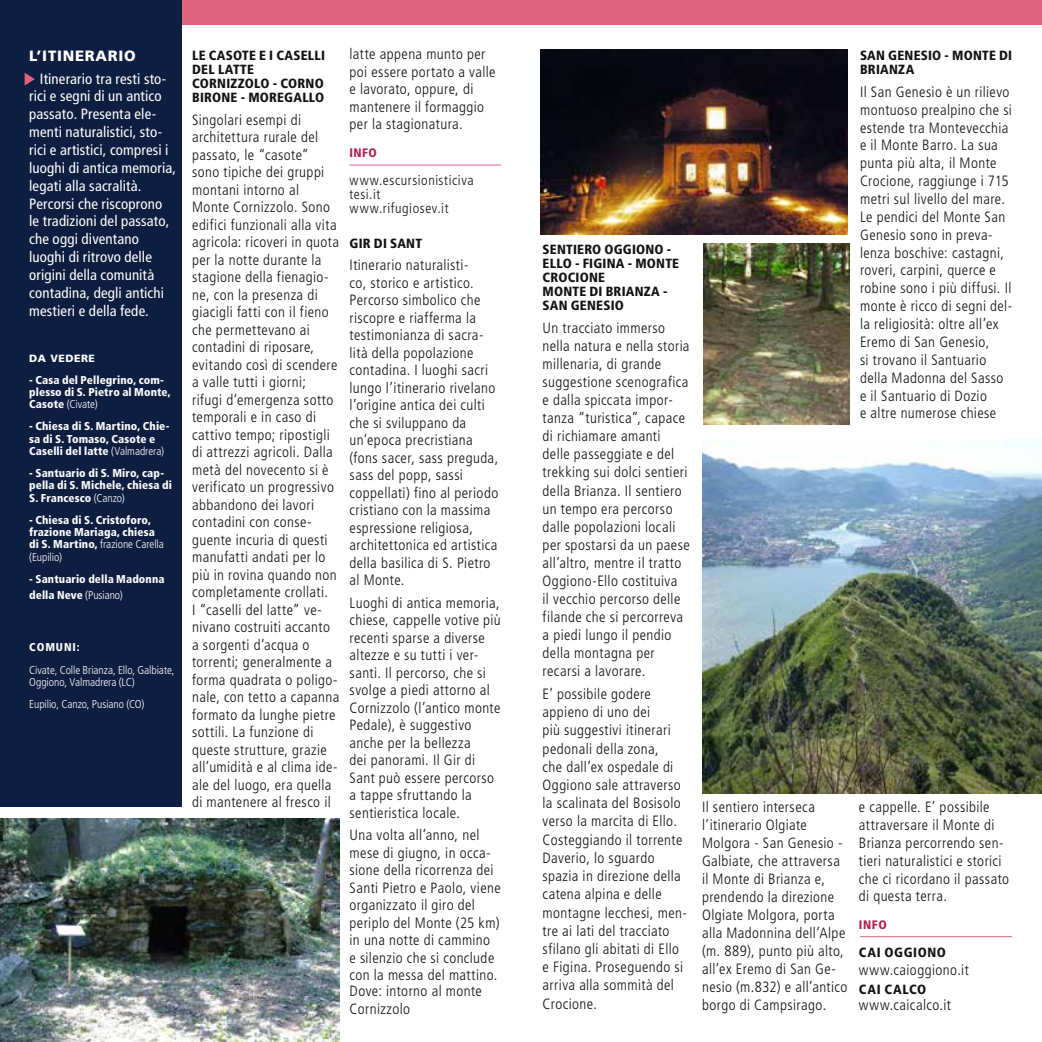
<style>
.page{position:relative;width:1042px;height:1042px;background:#fff}
.page>*{position:absolute;margin:0;border:0;box-sizing:border-box;transform-origin:0 0}
.t1{font:300 condensed 14.88px/17.5px "Frutiger LT Std";letter-spacing:.025em;color:#121212}
.t2{font:condensed 14.88px/17.8px "Frutiger LT Std";letter-spacing:.01em;color:#fff}
.t3{font:900 14.88px "Frutiger LT Std";color:#fff}
.t4{font:300 condensed 14px/14px "Frutiger LT Std";letter-spacing:.045em;color:#121212}
.t5{font:900 condensed 13.3px/14px "Frutiger LT Std";letter-spacing:.015em;color:#121212}
.t6{font:900 condensed 13.3px "Frutiger LT Std";letter-spacing:.045em;color:#121212}
.t7{font:900 condensed 13.3px "Frutiger LT Std";letter-spacing:.05em;color:#121212}
.t8{font:900 condensed 12.25px "Frutiger LT Std";letter-spacing:.04em;color:#ad214f}
.t9{font:900 condensed 11.38px/12.2px "Frutiger LT Std";letter-spacing:.01em;color:#fff}
.t10{font:300 condensed 11.38px/12.2px "Frutiger LT Std";letter-spacing:-.005em;color:#fff}
.t11{font:900 10.5px "Frutiger LT Std";color:#fff}
.s1{font-weight:300}
</style>
<div class="page">
<div style="left:0;top:0;width:1042px;height:25px;background:#df627e"></div>
<div style="left:0;top:0;width:182px;height:806px;background:#0e1e41"></div>
<svg style="left:25px;top:73px;width:10px;height:13px"></svg>
<hr style="left:349px;top:165px;width:152px;height:1px;background:#df627e">
<hr style="left:860px;top:936px;width:152px;height:1px;background:#df627e">
<img style="left:541px;top:50px;width:306px;height:185px">
<img style="left:703px;top:439px;width:339px;height:355px">
<img style="left:703px;top:244px;width:146px;height:181px">
<img style="left:0;top:818px;width:339px;height:224px">
<p class="t3" style="left:29px;top:47px;width:24px">L’ITINERARIO</p>
<p class="t2" style="left:29px;top:70px;width:148px;text-indent:11px">Itinerario tra resti sto&shy;rici e segni di un antico passato. Presenta ele&shy;menti naturalistici, sto&shy;rici e artistici, compresi i luoghi di antica memoria, legati alla sacralità.<br>Percorsi che riscoprono<br>le tradizioni del passato, che oggi diventano luoghi di ritrovo delle origini della comunità contadina, degli antichi mestieri e della fede.</p>
<p class="t11" style="left:29px;top:352px;width:53px">DA VEDERE</p>
<p class="t9" style="left:29px;top:374px;width:143px">- Casa del Pellegrino, com&shy;plesso di S. Pietro al Monte,<br>Casote <span class="s1">(Civate)</span></p>
<p class="t9" style="left:29px;top:420px;width:142px">- Chiesa di S. Martino, Chie&shy;sa di S. Tomaso, Casote e<br>Caselli del latte <span class="s1">(Valmadrera)</span></p>
<p class="t9" style="left:29px;top:467px;width:144px">- Santuario di S. Miro, cap&shy;pella di S. Michele, chiesa di<br>S. Francesco <span class="s1">(Canzo)</span></p>
<p class="t9" style="left:29px;top:514px;width:136px">- Chiesa di S. Cristoforo, frazione Mariaga, chiesa di S. Martino, <span class="s1">frazione Carella (Eupilio)</span></p>
<p class="t9" style="left:29px;top:571px;width:137px;line-height:15.8px">- Santuario della Madonna della Neve <span class="s1">(Pusiano)</span></p>
<p class="t9" style="left:29px;top:641px;width:52px">COMUNI:</p>
<p class="t10" style="left:29px;top:664px;width:147px">Civate, Colle Brianza, Ello, Galbiate,<br>Oggiono, Valmadrera (LC)</p>
<p class="t10" style="left:29px;top:698px;width:117px">Eupilio, Canzo, Pusiano (CO)</p>
<p class="t5" style="left:192px;top:48px;width:134px">LE CASOTE E I CASELLI<br>DEL LATTE<br>CORNIZZOLO - CORNO<br>BIRONE - MOREGALLO</p>
<p class="t1" style="left:192px;top:111px;width:149px">Singolari esempi di architettura rurale del passato, le “casote” sono tipiche dei gruppi montani intorno al<br>Monte Cornizzolo. Sono edifici funzionali alla vita agricola: ricoveri in quota per la notte durante la stagione della fienagio&shy;ne, con la presenza di giacigli fatti con il fieno che permettevano ai contadini di riposare, evitando così di scendere a valle tutti i giorni; rifugi d’emergenza sotto temporali e in caso di cattivo tempo; ripostigli di attrezzi agricoli. Dalla metà del novecento si è verificato un progressivo abbandono dei lavori contadini con conse&shy;guente incuria di questi manufatti andati per lo più in rovina quando non completamente crollati.<br>I “caselli del latte” ve&shy;nivano costruiti accanto a sorgenti d’acqua o torrenti; generalmente a forma quadrata o poligo&shy;nale, con tetto a capanna formato da lunghe pietre sottili. La funzione di queste strutture, grazie all’umidità e al clima ide&shy;ale del luogo, era quella di mantenere al fresco il</p>
<p class="t1" style="left:349px;top:46px;width:147px">latte appena munto per poi essere portato a valle e lavorato, oppure, di mantenere il formaggio per la stagionatura.</p>
<p class="t8" style="left:349px;top:145px;width:29px">INFO</p>
<p class="t4" style="left:349px;top:173px;width:125px">www.escursionisticiva tesi.it www.rifugiosev.it</p>
<p class="t5" style="left:349px;top:236px;width:74px">GIR DI SANT</p>
<p class="t1" style="left:349px;top:257px;width:150px">Itinerario naturalisti-<br>co, storico e artistico.<br>Percorso simbolico che riscopre e riafferma la testimonianza di sacra&shy;lità della popolazione contadina. I luoghi sacri lungo l’itinerario rivelano l’origine antica dei culti che si sviluppano da un’epoca precristiana (fons sacer, sass preguda, sass del popp, sassi coppellati) fino al periodo cristiano con la massima espressione religiosa, architettonica ed artistica della basilica di S. Pietro al Monte.</p>
<p class="t1" style="left:349px;top:594px;width:153px">Luoghi di antica memoria, chiese, cappelle votive più recenti sparse a diverse altezze e su tutti i ver&shy;santi. Il percorso, che si svolge a piedi attorno al<br>Cornizzolo (l’antico monte<br>Pedale), è suggestivo anche per la bellezza<br>dei panorami. Il Gir di<br>Sant può essere percorso a tappe sfruttando la sentieristica locale.</p>
<p class="t1" style="left:349px;top:826px;width:153px">Una volta all’anno, nel mese di giugno, in occa&shy;sione della ricorrenza dei<br>Santi Pietro e Paolo, viene organizzato il giro del periplo del Monte (25 km) in una notte di cammino<br>e silenzio che si conclude con la messa del mattino.</p>
<p class="t1" style="left:349px;top:982px;width:134px">Dove: intorno al monte<br>Cornizzolo</p>
<p class="t5" style="left:542px;top:242px;width:138px">SENTIERO OGGIONO -<br>ELLO - FIGINA - MONTE<br>CROCIONE<br>MONTE DI BRIANZA -<br>SAN GENESIO</p>
<p class="t1" style="left:542px;top:319px;width:149px;line-height:18px">Un tracciato immerso nella natura e nella storia millenaria, di grande suggestione scenografica e dalla spiccata impor&shy;tanza “turistica”, capace di richiamare amanti delle passeggiate e del trekking sui dolci sentieri della Brianza. Il sentiero un tempo era percorso dalle popolazioni locali per spostarsi da un paese all’altro, mentre il tratto<br>Oggiono-Ello costituiva<br>il vecchio percorso delle filande che si percorreva a piedi lungo il pendio della montagna per recarsi a lavorare.</p>
<p class="t1" style="left:542px;top:685px;width:146px;line-height:18.2px">E’ possibile godere appieno di uno dei<br>più suggestivi itinerari pedonali della zona,<br>che dall’ex ospedale di<br>Oggiono sale attraverso la scalinata del Bosisolo verso la marcita di Ello.<br>Costeggiando il torrente<br>Daverio, lo sguardo spazia in direzione della catena alpina e delle montagne lecchesi, men&shy;tre ai lati del tracciato sfilano gli abitati di Ello e Figina. Proseguendo si arriva alla sommità del<br>Crocione.</p>
<p class="t5" style="left:860px;top:48px;width:154px">SAN GENESIO - MONTE DI<br>BRIANZA</p>
<p class="t1" style="left:860px;top:83px;width:154px">Il San Genesio è un rilievo montuoso prealpino che si estende tra Montevecchia e il Monte Barro. La sua punta più alta, il Monte<br>Crocione, raggiunge i 715 metri sul livello del mare.<br>Le pendici del Monte San<br>Genesio sono in preva&shy;lenza boschive: castagni, roveri, carpini, querce e robine sono i più diffusi. Il monte è ricco di segni del&shy;la religiosità: oltre all’ex<br>Eremo di San Genesio,<br>si trovano il Santuario della Madonna del Sasso e il Santuario di Dozio<br>e altre numerose chiese</p>
<p class="t1" style="left:702px;top:798px;width:147px;line-height:18px">Il sentiero interseca l’itinerario Olgiate<br>Molgora - San Genesio -<br>Galbiate, che attraversa il Monte di Brianza e, prendendo la direzione<br>Olgiate Molgora, porta alla Madonnina dell’Alpe (m. 889), punto più alto, all’ex Eremo di San Ge&shy;nesio (m.832) e all’antico borgo di Campsirago.</p>
<p class="t1" style="left:859px;top:798px;width:152px">e cappelle. E’ possibile attraversare il Monte di<br>Brianza percorrendo sen&shy;tieri naturalistici e storici che ci ricordano il passato di questa terra.</p>
<p class="t8" style="left:859px;top:917px;width:29px">INFO</p>
<p class="t6" style="left:859px;top:944px;width:89px">CAI OGGIONO</p>
<p class="t1" style="left:859px;top:961px;width:111px">www.caioggiono.it</p>
<p class="t7" style="left:859px;top:981px;width:69px">CAI CALCO</p>
<p class="t1" style="left:859px;top:996px;width:94px">www.caicalco.it</p>
</div>
